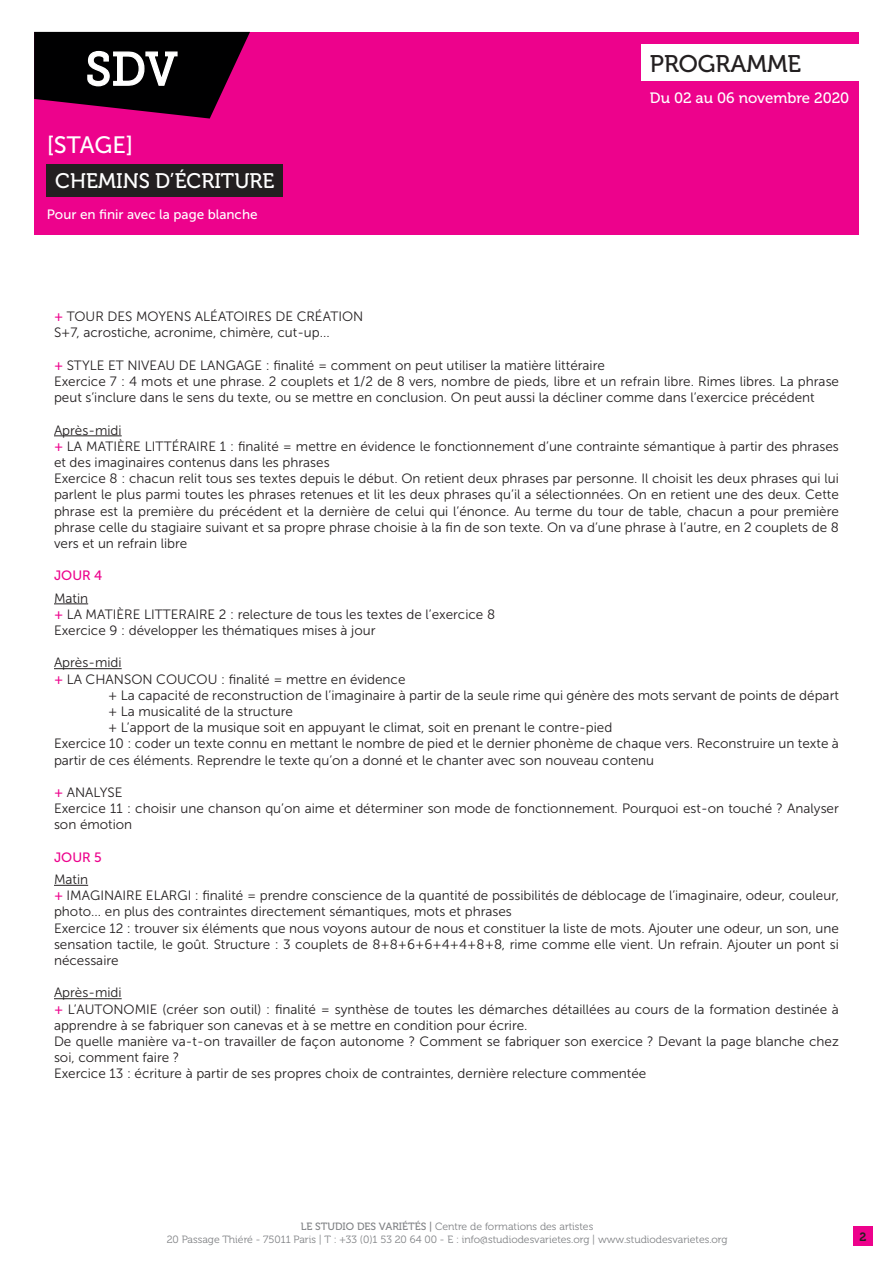
<style>
.page{position:relative;width:893px;height:1263px;background:#fff}
.page>*{position:absolute;margin:0;border:0;box-sizing:border-box;transform-origin:0 0}
.t1{font:24px "Museo 500";color:#231f20}
.t2{font:23.7px "Museo Sans 500";color:#fff}
.t3{font:21px "Museo 500";color:#fff}
.t4{font:15px "Museo 500";color:#fff}
.t5{font:13.5px/16.2px "Museo Sans 300";color:#231f20}
.t6{font:13.5px "Museo Sans 500";color:#fff}
.t7{font:13.5px "Museo Sans 500";color:#ed028c}
.t8{font:12px "Museo 700";color:#231f20}
.t9{font:10.5px/12.6px "Museo 300";color:#808285;text-align:center}
.s1{font-family:"Museo Sans 500";color:#ed028c}
.s2{font-family:"Museo 500"}
</style>
<div class="page">
<div style="left:853px;top:1226px;width:20px;height:20px;background:#ed028c"></div>
<div style="left:34px;top:32px;width:825px;height:203px;background:#ed028c"></div>
<svg style="left:34px;top:32px;width:216px;height:87px"></svg>
<div style="left:47px;top:164px;width:236px;height:32px;background:#231f20"></div>
<div style="left:641px;top:45px;width:227px;height:36px;background:#fff"></div>
<hr style="left:54px;top:435px;width:68px;height:1px;background:#231f20">
<hr style="left:54px;top:603px;width:34px;height:1px;background:#231f20">
<hr style="left:54px;top:668px;width:68px;height:1px;background:#231f20">
<hr style="left:54px;top:885px;width:34px;height:1px;background:#231f20">
<hr style="left:54px;top:998px;width:68px;height:1px;background:#231f20">
<h2 class="t2" style="left:47px;top:132px;width:88px">[STAGE]</h2>
<h3 class="t3" style="left:55px;top:169px;width:221px">CHEMINS D’ÉCRITURE</h3>
<p class="t6" style="left:47px;top:207px;width:212px">Pour en finir avec la page blanche</p>
<h1 class="t1" style="left:650px;top:50px;width:153px">PROGRAMME</h1>
<p class="t4" style="left:650px;top:90px;width:201px">Du 02 au 06 novembre 2020</p>
<p class="t5" style="left:54px;top:308px;width:311px"><span class="s1">+</span> TOUR DES MOYENS ALÉATOIRES DE CRÉATION</p>
<p class="t5" style="left:54px;top:325px;width:277px">S+7, acrostiche, acronime, chimère, cut-up...</p>
<p class="t5" style="left:54px;top:357px;width:552px"><span class="s1">+</span> STYLE ET NIVEAU DE LANGAGE : finalité = comment on peut utiliser la matière littéraire</p>
<p class="t5" style="left:54px;top:373px;width:787px">Exercice 7 : 4 mots et une phrase. 2 couplets et 1/2 de 8 vers, nombre de pieds, libre et un refrain libre. Rimes libres. La phrase peut s’inclure dans le sens du texte, ou se mettre en conclusion. On peut aussi la décliner comme dans l’exercice précédent</p>
<p class="t5" style="left:54px;top:422px;width:69px">Après-midi</p>
<p class="t5" style="left:54px;top:438px;width:786px"><span class="s1">+</span> LA MATIÈRE LITTÉRAIRE 1 : finalité = mettre en évidence le fonctionnement d’une contrainte sémantique à partir des phrases et des imaginaires contenus dans les phrases</p>
<p class="t5" style="left:54px;top:470px;width:786px;text-align:justify">Exercice 8 : chacun relit tous ses textes depuis le début. On retient deux phrases par personne. Il choisit les deux phrases qui lui parlent le plus parmi toutes les phrases retenues et lit les deux phrases qu’il a sélectionnées. On en retient une des deux. Cette phrase est la première du précédent et la dernière de celui qui l’énonce. Au terme du tour de table, chacun a pour première phrase celle du stagiaire suivant et sa propre phrase choisie à la fin de son texte. On va d’une phrase à l’autre, en 2 couplets de 8 vers et un refrain libre</p>
<p class="t7" style="left:54px;top:568px;width:50px">JOUR 4</p>
<p class="t5" style="left:54px;top:590px;width:36px">Matin</p>
<p class="t5" style="left:54px;top:606px;width:443px"><span class="s1">+</span> LA MATIÈRE LITTERAIRE 2 : relecture de tous les textes de l’exercice 8</p>
<p class="t5" style="left:54px;top:622px;width:323px">Exercice 9 : développer les thématiques mises à jour</p>
<p class="t5" style="left:54px;top:655px;width:69px">Après-midi</p>
<p class="t5" style="left:54px;top:671px;width:353px"><span class="s1">+</span> LA CHANSON COUCOU : finalité = mettre en évidence</p>
<p class="t5" style="left:108px;top:687px;width:732px">+ La capacité de reconstruction de l’imaginaire à partir de la seule rime qui génère des mots servant de points de départ</p>
<p class="t5" style="left:108px;top:703px;width:186px">+ La musicalité de la structure</p>
<p class="t5" style="left:108px;top:719px;width:506px">+ L’apport de la musique soit en appuyant le climat, soit en prenant le contre-pied</p>
<p class="t5" style="left:54px;top:736px;width:786px">Exercice 10 : coder un texte connu en mettant le nombre de pied et le dernier phonème de chaque vers. Reconstruire un texte à partir de ces éléments. Reprendre le texte qu’on a donné et le chanter avec son nouveau contenu</p>
<p class="t5" style="left:54px;top:784px;width:70px"><span class="s1">+</span> ANALYSE</p>
<p class="t5" style="left:54px;top:800px;width:786px">Exercice 11 : choisir une chanson qu’on aime et déterminer son mode de fonctionnement. Pourquoi est-on touché ? Analyser son émotion</p>
<p class="t7" style="left:54px;top:850px;width:49px">JOUR 5</p>
<p class="t5" style="left:54px;top:871px;width:36px">Matin</p>
<p class="t5" style="left:54px;top:887px;width:786px"><span class="s1">+</span> IMAGINAIRE ELARGI : finalité = prendre conscience de la quantité de possibilités de déblocage de l’imaginaire, odeur, couleur, photo... en plus des contraintes directement sémantiques, mots et phrases</p>
<p class="t5" style="left:54px;top:920px;width:786px;text-align:justify">Exercice 12 : trouver six éléments que nous voyons autour de nous et constituer la liste de mots. Ajouter une odeur, un son, une sensation tactile, le goût. Structure : 3 couplets de 8+8+6+6+4+4+8+8, rime comme elle vient. Un refrain. Ajouter un pont si nécessaire</p>
<p class="t5" style="left:54px;top:985px;width:69px">Après-midi</p>
<p class="t5" style="left:54px;top:1001px;width:786px"><span class="s1">+</span> L’AUTONOMIE (créer son outil) : finalité = synthèse de toutes les démarches détaillées au cours de la formation destinée à apprendre à se fabriquer son canevas et à se mettre en condition pour écrire.</p>
<p class="t5" style="left:54px;top:1033px;width:786px">De quelle manière va-t-on travailler de façon autonome ? Comment se fabriquer son exercice ? Devant la page blanche chez soi, comment faire ?</p>
<p class="t5" style="left:54px;top:1066px;width:594px">Exercice 13 : écriture à partir de ses propres choix de contraintes, dernière relecture commentée</p>
<p class="t9" style="left:167px;top:1220px;width:562px"><span class="s2">LE STUDIO DES VARIÉTÉS |</span> Centre de formations des artistes<br>20 Passage Thiéré - 75011 Paris | T : +33 (0)1 53 20 64 00 - E : info@studiodesvarietes.org | www.studiodesvarietes.org</p>
<p class="t8" style="left:860px;top:1230px;width:8px">2</p>
</div>
